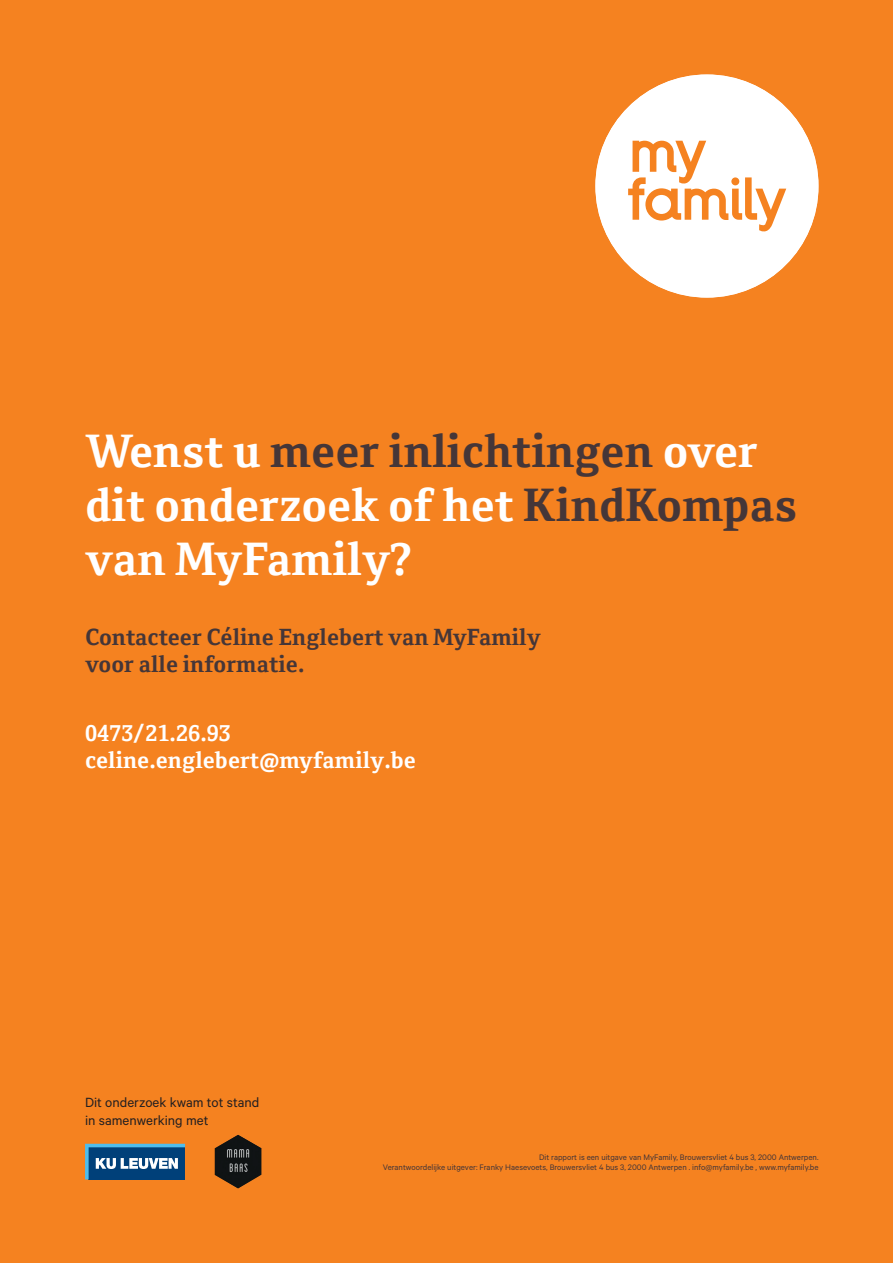
<style>
.page{position:relative;width:893px;height:1263px;background:#f58220}
.page>*{position:absolute;margin:0;border:0;box-sizing:border-box;transform-origin:0 0}
.t1{font:700 45px/54px "Cordale Corp";color:#fff}
.t2{font:700 22.5px/27px "Cordale Corp";color:#453638}
.t3{font:700 22.5px/27px "Cordale Corp";color:#fff}
.t4{font:15px/18px "Calibre";color:#231f20}
.t5{font:9px/10.8px "Calibre";color:#453638;text-align:right}
.s1{color:#453638}
</style>
<div class="page">
<div style="left:595px;top:74px;width:224px;height:224px;background:#fff;border-radius:50%"></div>
<svg style="left:628px;top:141px;width:158px;height:91px"></svg>
<div style="left:731px;top:177px;width:8px;height:8px;background:#f58220;border-radius:50%"></div>
<svg style="left:85px;top:1144px;width:100px;height:35px;background:#336e9d"></svg>
<img style="left:215px;top:1135px;width:46px;height:53px">
<h1 class="t1" style="left:85px;top:425px;width:714px">Wenst u <span class="s1">meer inlichtingen</span> over dit onderzoek of het <span class="s1">KindKompas </span>van MyFamily?</h1>
<h2 class="t2" style="left:85px;top:624px;width:457px">Contacteer Céline Englebert van MyFamily voor alle informatie.</h2>
<h2 class="t3" style="left:85px;top:720px;width:332px">0473/21.26.93 celine.englebert@myfamily.be</h2>
<h3 class="t4" style="left:85px;top:1093px;width:176px">Dit onderzoek kwam tot stand in samenwerking met</h3>
<p class="t5" style="left:383px;top:1151px;width:437px">Dit rapport is een uitgave van MyFamily, Brouwersvliet 4 bus 3, 2000 Antwerpen.<br>Verantwoordelijke uitgever: Franky Haesevoets, Brouwersvliet 4 bus 3, 2000 Antwerpen . info@myfamily.be , www.myfamily.be</p>
</div>
